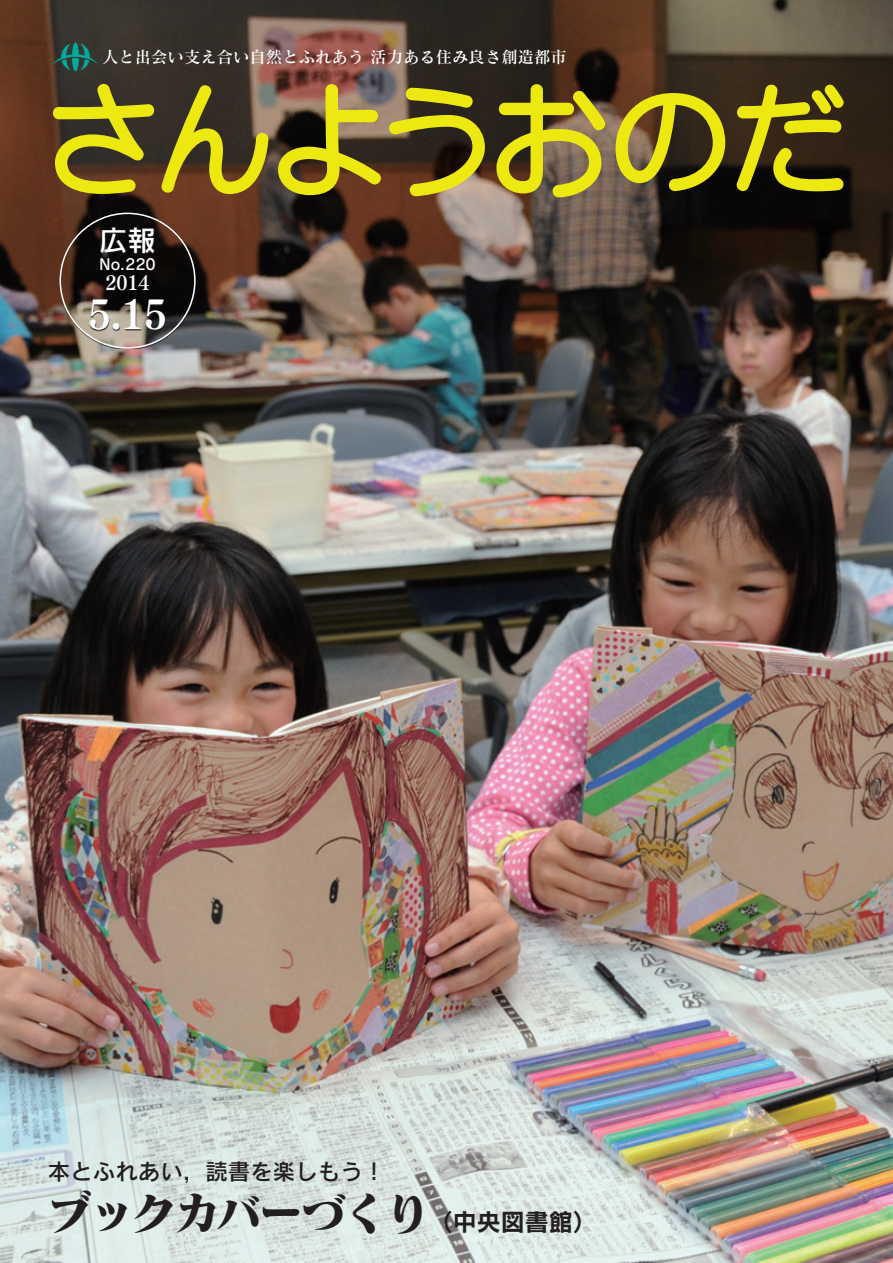
<style>
.page{position:relative;width:893px;height:1263px;background:#fff}
.page>*{position:absolute;margin:0;border:0;box-sizing:border-box;transform-origin:0 0}
.t1{font:120px "Anito Std M";letter-spacing:-.04em;color:#ece810}
.t2{font:45px "Matisse Pro EB";letter-spacing:-.03em;color:#231f20}
.t3{font:39px "Tsuku Min Pro E";color:#fff}
.t4{font:28.5px "Rodin Pro DB";color:#fff}
.t5{font:22.5px "Rodin Pro DB";color:#231f20}
.t6{font:19.5px "Tsuku Min Pro B";color:#fff}
.t7{font:16.5px "Matisse Pro DB";color:#fff}
.t8{font:15px "Rodin Pro DB";color:#fff}
.s1{font-family:"Rodin Pro B";font-size:24px}
</style>
<div class="page">
<img style="left:0;top:0;width:893px;height:1263px">
<svg style="left:52px;top:43px;width:47px;height:28px"></svg>
<div style="left:59px;top:213px;width:137px;height:136px;background:#231f20;opacity:.75"></div>
<div style="left:90px;top:299px;width:75px;height:31px;background:#231f20;opacity:.75"></div>
<svg style="left:51px;top:82px;width:219px;height:114px;background:#5c4d25"></svg>
<img style="left:277px;top:83px;width:105px;height:114px">
<svg style="left:388px;top:86px;width:98px;height:112px;background:#605129"></svg>
<svg style="left:495px;top:83px;width:112px;height:116px;background:#736431"></svg>
<svg style="left:614px;top:92px;width:113px;height:101px;background:#615322"></svg>
<svg style="left:735px;top:83px;width:110px;height:110px;background:#4e4413"></svg>
<p class="t7" style="left:102px;top:46px;width:466px">人と出会い支え合い自然とふれあう 活力ある住み良さ創造都市</p>
<p class="t1" style="left:43px;top:65px;width:809px">さんようおのだ</p>
<p class="t4" style="left:99px;top:222px;width:58px">広報</p>
<p class="t8" style="left:99px;top:254px;width:58px">No.220</p>
<p class="t6" style="left:105px;top:267px;width:46px">2014</p>
<p class="t3" style="left:88px;top:284px;width:80px">5.15</p>
<p class="t5" style="left:48px;top:1157px;width:339px">本とふれあい，読書を楽しもう！</p>
<p class="t2" style="left:48px;top:1183px;width:551px">ブックカバーづくり<span class="s1">（中央図書館）</span></p>
</div>
